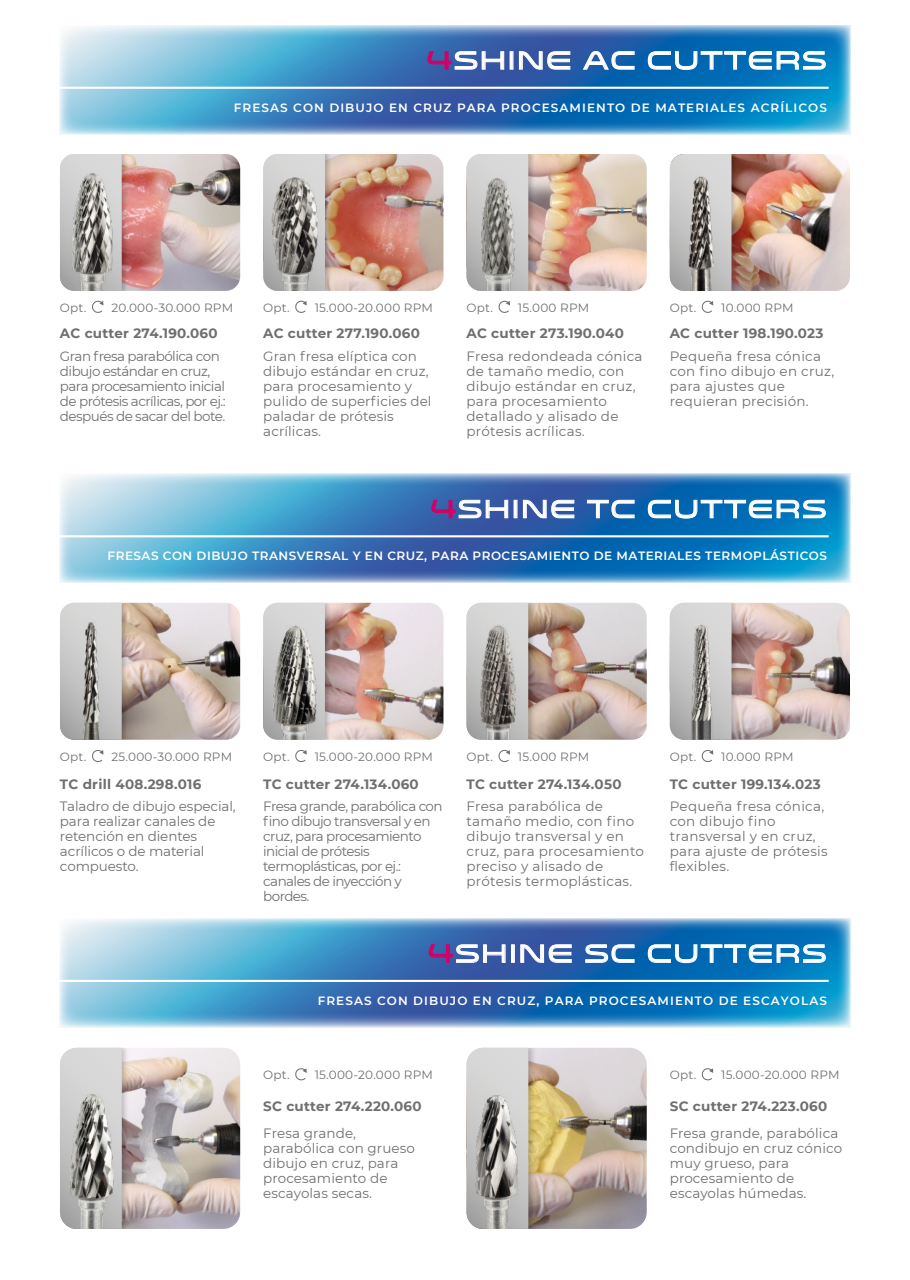
<style>
.page{position:relative;width:910px;height:1280px;background:#fff}
.page>*{position:absolute;margin:0;border:0;box-sizing:border-box;transform-origin:0 0}
.t1{font:25.5px "Venera 700";letter-spacing:.07em;color:#fff}
.t2{font:13.5px/15px "Montserrat";letter-spacing:.01em;color:#706f6f}
.t3{font:13.5px/15px "Montserrat";letter-spacing:-.04em;color:#706f6f}
.t4{font:700 13.5px "Montserrat";letter-spacing:.02em;color:#706f6f}
.t5{font:13.5px/15px "Montserrat";letter-spacing:-.01em;color:#706f6f}
.t6{font:12px "Montserrat";letter-spacing:.02em;color:#706f6f}
.t7{font:600 12px "Montserrat";letter-spacing:.09em;color:#fff}
.t8{font:600 12px "Montserrat";letter-spacing:.04em;color:#fff}
.s1{color:#d40065}
</style>
<div class="page">
<svg style="left:60px;top:25px;width:790px;height:109px;background:#4a91c5"></svg>
<hr style="left:0;top:87px;width:829px;height:2px;background:#fff">
<img style="left:131px;top:154px;width:109px;height:137px">
<svg style="left:64px;top:154px;width:58px;height:5px"></svg>
<img style="left:60px;top:159px;width:91px;height:132px">
<img style="left:354px;top:154px;width:89px;height:137px">
<img style="left:263px;top:154px;width:91px;height:137px">
<img style="left:557px;top:154px;width:90px;height:137px">
<img style="left:466px;top:154px;width:91px;height:137px">
<img style="left:761px;top:154px;width:89px;height:137px">
<img style="left:670px;top:154px;width:91px;height:137px">
<img style="left:151px;top:603px;width:89px;height:137px">
<img style="left:60px;top:603px;width:91px;height:137px">
<img style="left:132px;top:1048px;width:108px;height:181px">
<svg style="left:60px;top:1048px;width:62px;height:23px"></svg>
<img style="left:60px;top:1071px;width:91px;height:158px">
<img style="left:538px;top:1048px;width:109px;height:181px">
<svg style="left:466px;top:1048px;width:62px;height:23px"></svg>
<img style="left:466px;top:1071px;width:91px;height:158px">
<img style="left:354px;top:603px;width:89px;height:137px">
<img style="left:263px;top:603px;width:91px;height:137px">
<img style="left:537px;top:603px;width:110px;height:137px">
<svg style="left:471px;top:603px;width:57px;height:4px"></svg>
<img style="left:466px;top:607px;width:91px;height:133px">
<img style="left:761px;top:603px;width:89px;height:137px">
<img style="left:670px;top:603px;width:91px;height:137px">
<svg style="left:427px;top:51px;width:78px;height:19px"></svg>
<div style="left:510px;top:51px;width:3px;height:19px;border:1px solid #fff"></div>
<svg style="left:518px;top:51px;width:53px;height:19px"></svg>
<svg style="left:582px;top:50px;width:53px;height:21px"></svg>
<svg style="left:647px;top:51px;width:179px;height:20px;background:#3b8dc5"></svg>
<svg style="left:60px;top:473px;width:790px;height:109px;background:#4990c4"></svg>
<hr style="left:0;top:535px;width:829px;height:2px;background:#fff">
<svg style="left:431px;top:499px;width:78px;height:20px;background:#6270b0"></svg>
<div style="left:514px;top:500px;width:3px;height:18px;border:1px solid #fff"></div>
<svg style="left:522px;top:499px;width:53px;height:20px"></svg>
<svg style="left:586px;top:499px;width:49px;height:20px"></svg>
<svg style="left:647px;top:499px;width:179px;height:20px;background:#3b8dc5"></svg>
<svg style="left:60px;top:918px;width:790px;height:109px;background:#4b91c5"></svg>
<hr style="left:0;top:980px;width:829px;height:2px;background:#fff">
<svg style="left:428px;top:944px;width:78px;height:19px"></svg>
<div style="left:511px;top:944px;width:4px;height:19px;border:1px solid #fff"></div>
<svg style="left:520px;top:944px;width:52px;height:19px"></svg>
<svg style="left:585px;top:944px;width:50px;height:19px"></svg>
<svg style="left:647px;top:944px;width:179px;height:20px;background:#3b8dc5"></svg>
<svg style="left:295px;top:301px;width:12px;height:12px"></svg>
<svg style="left:498px;top:301px;width:12px;height:12px"></svg>
<svg style="left:701px;top:301px;width:12px;height:12px"></svg>
<svg style="left:92px;top:301px;width:11px;height:12px"></svg>
<svg style="left:295px;top:750px;width:12px;height:13px"></svg>
<svg style="left:295px;top:1068px;width:12px;height:13px"></svg>
<svg style="left:701px;top:1068px;width:12px;height:13px"></svg>
<svg style="left:498px;top:750px;width:12px;height:13px"></svg>
<svg style="left:701px;top:750px;width:12px;height:13px"></svg>
<svg style="left:92px;top:750px;width:11px;height:13px"></svg>
<h1 class="t1" style="left:427px;top:45px;width:401px"><span class="s1">4</span>SHINE AC CUTTERS</h1>
<p class="t7" style="left:234px;top:99px;width:595px">FRESAS CON DIBUJO EN CRUZ PARA PROCESAMIENTO DE MATERIALES ACRÍLICOS</p>
<p class="t6" style="left:60px;top:299px;width:28px">Opt.</p>
<p class="t6" style="left:111px;top:299px;width:123px">20.000-30.000 RPM</p>
<p class="t6" style="left:263px;top:299px;width:28px">Opt.</p>
<p class="t6" style="left:315px;top:299px;width:120px">15.000-20.000 RPM</p>
<p class="t6" style="left:466px;top:299px;width:28px">Opt.</p>
<p class="t6" style="left:518px;top:299px;width:73px">15.000 RPM</p>
<p class="t6" style="left:670px;top:299px;width:28px">Opt.</p>
<p class="t6" style="left:721px;top:299px;width:74px">10.000 RPM</p>
<p class="t4" style="left:60px;top:324px;width:159px">AC cutter 274.190.060</p>
<p class="t4" style="left:263px;top:324px;width:158px">AC cutter 277.190.060</p>
<p class="t4" style="left:466px;top:324px;width:159px">AC cutter 273.190.040</p>
<p class="t4" style="left:670px;top:324px;width:155px">AC cutter 198.190.023</p>
<p class="t3" style="left:60px;top:348px;width:167px">Gran fresa parabólica con dibujo estándar en cruz, para procesamiento inicial de prótesis acrílicas, por ej.: después de sacar del bote.</p>
<p class="t2" style="left:263px;top:348px;width:170px">Gran fresa elíptica con dibujo estándar en cruz, para procesamiento y pulido de superficies del paladar de prótesis acrílicas.</p>
<p class="t2" style="left:466px;top:348px;width:178px">Fresa redondeada cónica de tamaño medio, con dibujo estándar en cruz, para procesamiento detallado y alisado de prótesis acrílicas.</p>
<p class="t2" style="left:670px;top:348px;width:166px">Pequeña fresa cónica con fino dibujo en cruz, para ajustes que requieran precisión.</p>
<h1 class="t1" style="left:431px;top:494px;width:397px"><span class="s1">4</span>SHINE TC CUTTERS</h1>
<p class="t8" style="left:108px;top:547px;width:721px">FRESAS CON DIBUJO TRANSVERSAL Y EN CRUZ, PARA PROCESAMIENTO DE MATERIALES TERMOPLÁSTICOS</p>
<p class="t6" style="left:60px;top:748px;width:28px">Opt.</p>
<p class="t6" style="left:111px;top:748px;width:122px">25.000-30.000 RPM</p>
<p class="t6" style="left:466px;top:748px;width:28px">Opt.</p>
<p class="t6" style="left:518px;top:748px;width:73px">15.000 RPM</p>
<p class="t6" style="left:670px;top:748px;width:28px">Opt.</p>
<p class="t6" style="left:721px;top:748px;width:74px">10.000 RPM</p>
<p class="t6" style="left:263px;top:748px;width:28px">Opt.</p>
<p class="t6" style="left:315px;top:748px;width:120px">15.000-20.000 RPM</p>
<p class="t4" style="left:60px;top:775px;width:143px">TC drill 408.298.016</p>
<p class="t5" style="left:60px;top:798px;width:177px">Taladro de dibujo especial, para realizar canales de retención en dientes acrílicos o de material compuesto.</p>
<p class="t4" style="left:263px;top:775px;width:157px">TC cutter 274.134.060</p>
<p class="t4" style="left:466px;top:775px;width:156px">TC cutter 274.134.050</p>
<p class="t4" style="left:670px;top:775px;width:152px">TC cutter 199.134.023</p>
<p class="t3" style="left:263px;top:798px;width:181px">Fresa grande, parabólica con fino dibujo transversal y en cruz, para procesamiento inicial de prótesis termoplásticas, por ej.: canales de inyección y bordes.</p>
<p class="t2" style="left:466px;top:798px;width:179px">Fresa parabólica de tamaño medio, con fino dibujo transversal y en cruz, para procesamiento preciso y alisado de prótesis termoplásticas.</p>
<p class="t2" style="left:670px;top:798px;width:159px">Pequeña fresa cónica, con dibujo fino transversal y en cruz, para ajuste de prótesis flexibles.</p>
<h1 class="t1" style="left:428px;top:938px;width:400px"><span class="s1">4</span>SHINE SC CUTTERS</h1>
<p class="t7" style="left:318px;top:992px;width:511px">FRESAS CON DIBUJO EN CRUZ, PARA PROCESAMIENTO DE ESCAYOLAS</p>
<p class="t6" style="left:263px;top:1067px;width:28px">Opt.</p>
<p class="t6" style="left:315px;top:1067px;width:120px">15.000-20.000 RPM</p>
<p class="t6" style="left:670px;top:1067px;width:28px">Opt.</p>
<p class="t6" style="left:721px;top:1067px;width:120px">15.000-20.000 RPM</p>
<p class="t4" style="left:263px;top:1096px;width:160px">SC cutter 274.220.060</p>
<p class="t4" style="left:670px;top:1096px;width:159px">SC cutter 274.223.060</p>
<p class="t2" style="left:263px;top:1125px;width:153px">Fresa grande, parabólica con grueso dibujo en cruz, para procesamiento de escayolas secas.</p>
<p class="t2" style="left:670px;top:1125px;width:174px">Fresa grande, parabólica condibujo en cruz cónico muy grueso, para procesamiento de escayolas húmedas.</p>
</div>
